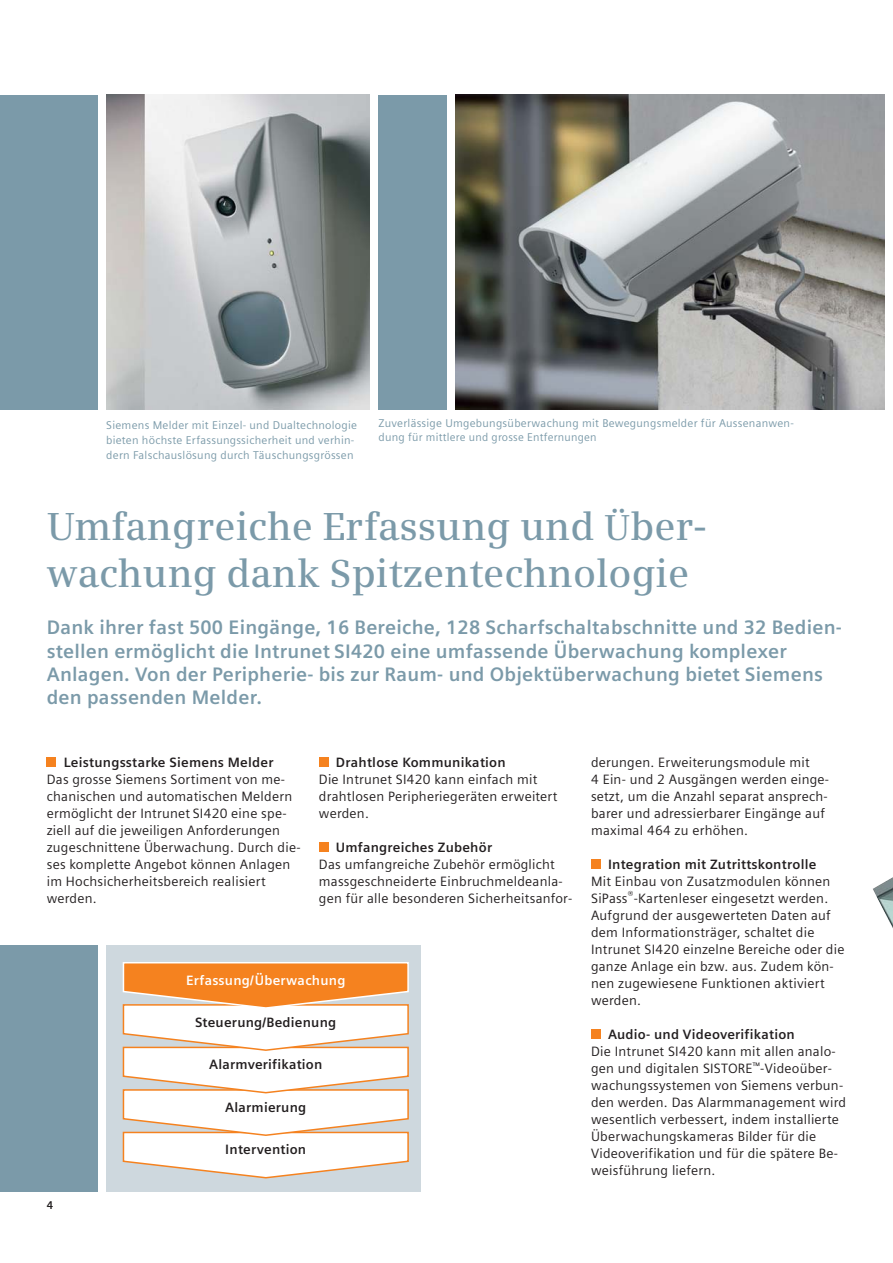
<style>
.page{position:relative;width:893px;height:1263px;background:#fff}
.page>*{position:absolute;margin:0;border:0;box-sizing:border-box;transform-origin:0 0}
.t1{font:600 39px/46.8px "Siemens Serif OT";color:#7b9aa9}
.t2{font:700 19.5px/23.4px "Siemens Sans OT";letter-spacing:.01em;color:#7b9aa9}
.t3{font:13.5px/17px "Siemens Sans OT";letter-spacing:.015em;color:#231f20}
.t4{font:700 13.5px "Siemens Sans OT";letter-spacing:.015em;color:#231f20}
.t5{font:700 13.5px "Siemens Sans OT";letter-spacing:.015em;color:#fff}
.t6{font:11.25px/14.9px "Siemens Sans OT";letter-spacing:.025em;color:#7b9aa9}
.t7{font:700 11.25px "Siemens Sans OT";color:#231f20}
.s1{font-size:36px}
</style>
<div class="page">
<div style="left:0;top:95px;width:98px;height:315px;background:#7b9aa9"></div>
<div style="left:0;top:945px;width:98px;height:247px;background:#7b9aa9"></div>
<div style="left:378px;top:95px;width:68px;height:315px;background:#7b9aa9"></div>
<div style="left:47px;top:757px;width:9px;height:10px;background:#f5821f"></div>
<img style="left:873px;top:878px;width:19px;height:49px">
<img style="left:106px;top:95px;width:264px;height:315px">
<img style="left:455px;top:95px;width:429px;height:315px">
<div style="left:319px;top:842px;width:9px;height:10px;background:#f5821f"></div>
<div style="left:319px;top:757px;width:9px;height:10px;background:#f5821f"></div>
<div style="left:591px;top:1029px;width:9px;height:10px;background:#f5821f"></div>
<div style="left:591px;top:859px;width:9px;height:10px;background:#f5821f"></div>
<div style="left:106px;top:945px;width:315px;height:247px;background:#ced8de"></div>
<svg style="left:123px;top:962px;width:286px;height:216px;background:#f6dfca"></svg>
<p class="t6" style="left:106px;top:419px;width:252px">Siemens Melder mit Einzel- und Dualtechnologie bieten höchste Erfassungssicherheit und verhin&shy;dern Falschauslösung durch Täuschungsgrössen</p>
<p class="t6" style="left:378px;top:416px;width:417px">Zuverlässige Umgebungsüberwachung mit Bewegungsmelder für Aussenanwen&shy;dung für mittlere und grosse Entfernungen</p>
<h1 class="t1" style="left:47px;top:507px;width:662px">Umfangreiche Erfassung und <span class="s1">Ü</span>ber&shy;wachung dank Spitzentechnologie</h1>
<p class="t2" style="left:47px;top:617px;width:797px">Dank ihrer fast 500 Eingänge, 16 Bereiche, 128 Scharfschaltabschnitte und 32 Bedien&shy;stellen ermöglicht die Intrunet SI420 eine umfassende Überwachung komplexer Anlagen. Von der Peripherie- bis zur Raum- und Objektüberwachung bietet Siemens den passenden Melder.</p>
<p class="t4" style="left:64px;top:757px;width:211px">Leistungsstarke Siemens Melder</p>
<p class="t3" style="left:47px;top:772px;width:255px">Das grosse Siemens Sortiment von me&shy;chanischen und automatischen Meldern ermöglicht der Intrunet SI420 eine spe&shy;ziell auf die jeweiligen Anforderungen zugeschnittene Überwachung. Durch die&shy;ses komplette Angebot können Anlagen im Hochsicherheitsbereich realisiert werden.</p>
<p class="t4" style="left:336px;top:757px;width:171px">Drahtlose Kommunikation</p>
<p class="t3" style="left:319px;top:772px;width:240px">Die Intrunet SI420 kann einfach mit drahtlosen Peripheriegeräten erweitert werden.</p>
<p class="t4" style="left:336px;top:842px;width:158px">Umfangreiches Zubehör</p>
<p class="t3" style="left:319px;top:857px;width:255px">Das umfangreiche Zubehör ermöglicht massgeschneiderte Einbruchmeldeanla&shy;gen für alle besonderen Sicherheitsanfor-</p>
<p class="t5" style="left:186px;top:974px;width:161px">Erfassung/Überwachung</p>
<p class="t4" style="left:195px;top:1017px;width:143px">Steuerung/Bedienung</p>
<p class="t4" style="left:209px;top:1059px;width:115px">Alarmverifikation</p>
<p class="t4" style="left:225px;top:1102px;width:83px">Alarmierung</p>
<p class="t7" style="left:47px;top:1200px;width:8px">4</p>
<p class="t4" style="left:225px;top:1144px;width:82px">Intervention</p>
<p class="t3" style="left:591px;top:755px;width:240px">derungen. Erweiterungsmodule mit<br>4 Ein- und 2 Ausgängen werden einge&shy;setzt, um die Anzahl separat ansprech&shy;barer und adressierbarer Eingänge auf maximal 464 zu erhöhen.</p>
<p class="t4" style="left:608px;top:859px;width:210px">Integration mit Zutrittskontrolle</p>
<p class="t3" style="left:591px;top:874px;width:255px">Mit Einbau von Zusatzmodulen können SiPass<sup>®</sup>-Kartenleser eingesetzt werden.<br>Aufgrund der ausgewerteten Daten auf dem Informationsträger, schaltet die Intrunet SI420 einzelne Bereiche oder die ganze Anlage ein bzw. aus. Zudem kön&shy;nen zugewiesene Funktionen aktiviert werden.</p>
<p class="t4" style="left:608px;top:1029px;width:188px">Audio- und Videoverifikation</p>
<p class="t3" style="left:591px;top:1044px;width:256px">Die Intrunet SI420 kann mit allen analo&shy;gen und digitalen SISTORE<sup>™</sup>-Videoüber&shy;wachungssystemen von Siemens verbun&shy;den werden. Das Alarmmanagement wird wesentlich verbessert, indem installierte Überwachungskameras Bilder für die Videoverifikation und für die spätere Be&shy;weisführung liefern.</p>
</div>
